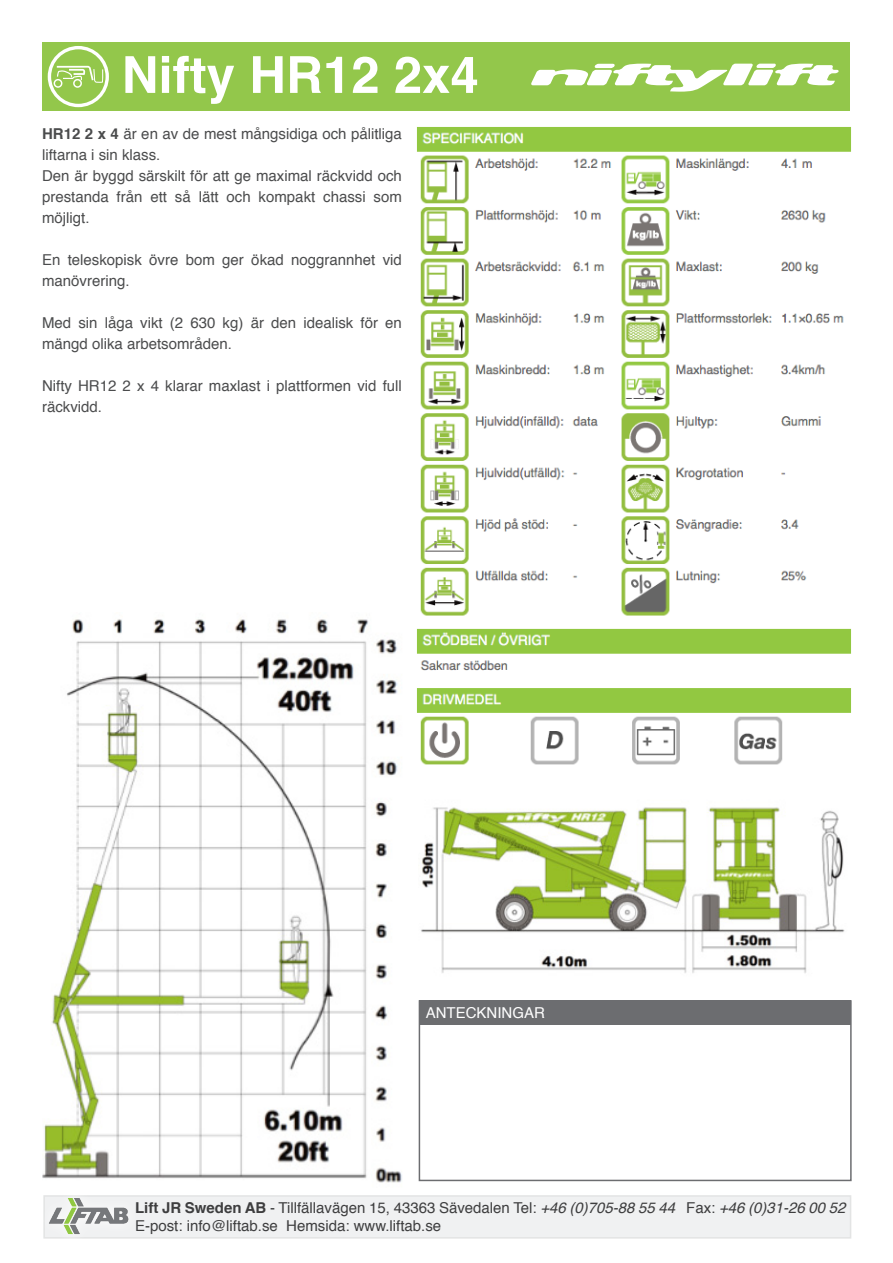
<style>
.page{position:relative;width:893px;height:1263px;background:#fff}
.page>*{position:absolute;margin:0;border:0;box-sizing:border-box;transform-origin:0 0}
.t1{font:700 51px "Helvetica";color:#fff}
.t2{font:15px/21px "Helvetica";color:#4b4c4d}
.t3{font:15px/18px "Helvetica";color:#3e3e3f}
.t4{font:15px "Helvetica";color:#fff}
.s1{font-weight:700}
.s2{font-style:italic}
</style>
<div class="page">
<div style="left:42px;top:43px;width:807px;height:68px;background:#93c74b"></div>
<div style="left:44px;top:1196px;width:807px;height:42px;background:#f0f1f2"></div>
<div style="left:43px;top:1195px;width:808px;height:43px;border:2px solid #e3e4e4"></div>
<svg style="left:43px;top:1195px;width:94px;height:44px"></svg>
<img style="left:47px;top:1198px;width:83px;height:39px">
<svg style="left:531px;top:64px;width:308px;height:28px"></svg>
<div style="left:419px;top:1000px;width:432px;height:25px;background:#6c6d70"></div>
<div style="left:419px;top:1000px;width:433px;height:181px;border:2px solid #6c6d70"></div>
<svg style="left:48px;top:46px;width:61px;height:61px"></svg>
<img style="left:417px;top:127px;width:434px;height:638px">
<img style="left:43px;top:619px;width:359px;height:564px">
<img style="left:421px;top:807px;width:424px;height:166px">
<p class="t1" style="left:122px;top:34px;width:359px">Nifty HR12 2x4</p>
<p class="t2" style="left:42px;top:123px;width:361px"><span class="s1">HR12 2 x 4</span> är en av de mest mångsidiga och pålitliga liftarna i sin klass.</p>
<p class="t2" style="left:42px;top:165px;width:361px;text-align:justify">Den är byggd särskilt för att ge maximal räckvidd och prestanda från ett så lätt och kompakt chassi som möjligt.</p>
<p class="t2" style="left:42px;top:249px;width:361px">En teleskopisk övre bom ger ökad noggrannhet vid manövrering.</p>
<p class="t2" style="left:42px;top:312px;width:361px">Med sin låga vikt (2 630 kg) är den idealisk för en mängd olika arbetsområden.</p>
<p class="t2" style="left:42px;top:375px;width:361px">Nifty HR12 2 x 4 klarar maxlast i plattformen vid full räckvidd.</p>
<p class="t4" style="left:426px;top:1001px;width:121px">ANTECKNINGAR</p>
<p class="t3" style="left:135px;top:1199px;width:712px"><span class="s1">Lift JR Sweden AB</span> - Tillfällavägen 15, 43363 Sävedalen Tel: <span class="s2">+46 (0)705-88 55 44</span> Fax: <span class="s2">+46 (0)31-26 00 52<br></span>E-post: info@liftab.se Hemsida: www.liftab.se</p>
</div>
